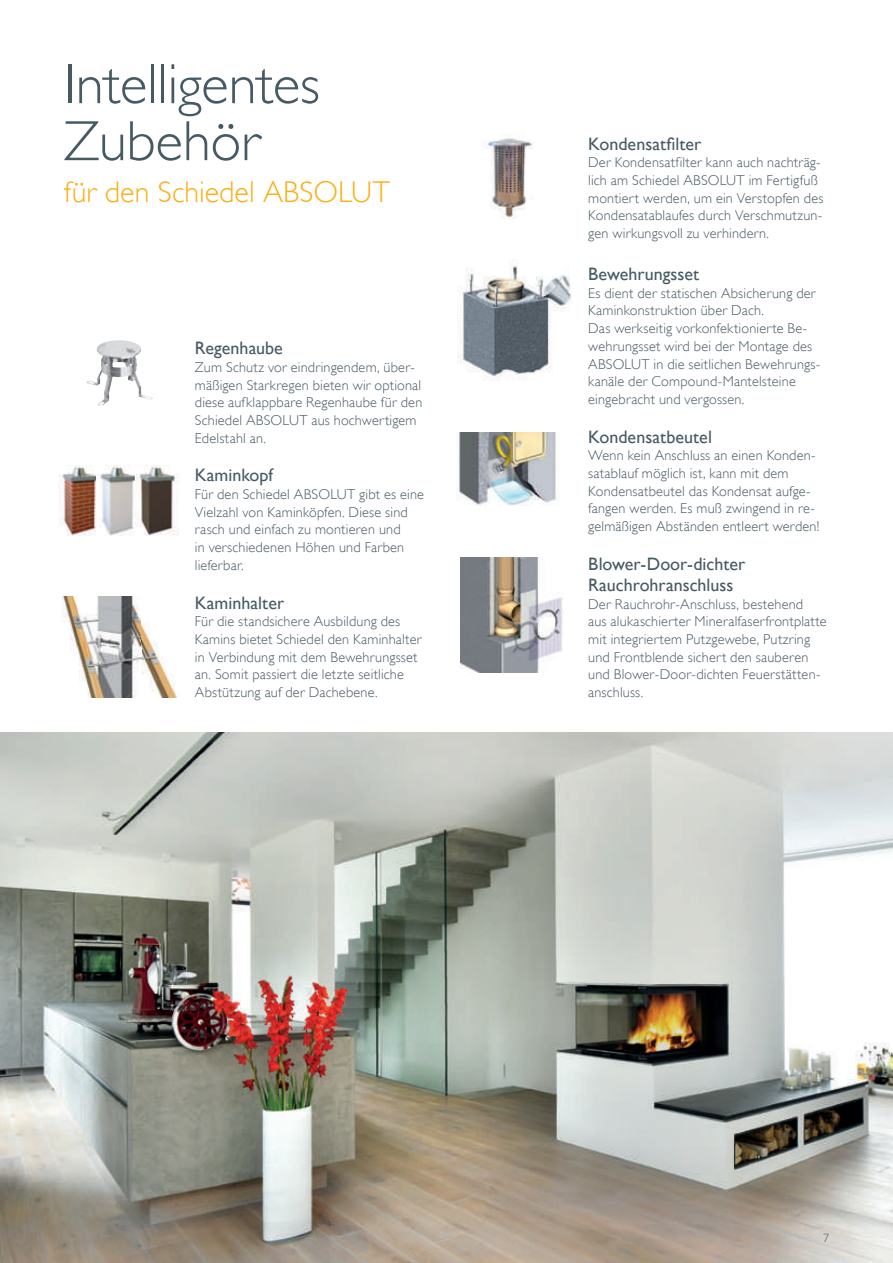
<style>
.page{position:relative;width:893px;height:1263px;background:#fff}
.page>*{position:absolute;margin:0;border:0;box-sizing:border-box;transform-origin:0 0}
.t1{font:300 57px/57px "Gill Alt One";letter-spacing:-.005em;color:#465a64}
.t2{font:300 30px "Gill Alt One";letter-spacing:.005em;color:#faaf18}
.t3{font:18px/21px "Gill Alt One";color:#465a64}
.t4{font:300 14.25px/17.7px "Gill Alt One";letter-spacing:.015em;color:#465a64}
.t5{font:300 12px "Gill Alt One";color:#465a64}
</style>
<div class="page">
<img style="left:0;top:732px;width:893px;height:531px">
<img style="left:61px;top:596px;width:116px;height:101px">
<img style="left:457px;top:432px;width:99px;height:74px">
<img style="left:457px;top:260px;width:115px;height:120px">
<img style="left:460px;top:558px;width:104px;height:115px">
<img style="left:87px;top:340px;width:31px;height:44px">
<img style="left:484px;top:138px;width:49px;height:81px">
<img style="left:59px;top:466px;width:37px;height:70px">
<img style="left:97px;top:466px;width:39px;height:70px">
<img style="left:136px;top:466px;width:41px;height:70px">
<h1 class="t1" style="left:64px;top:55px;width:258px">Intelligentes<br>Zubehör</h1>
<h2 class="t2" style="left:64px;top:175px;width:328px">für den Schiedel ABSOLUT</h2>
<p class="t3" style="left:195px;top:337px;width:90px">Regenhaube</p>
<p class="t4" style="left:195px;top:358px;width:229px">Zum Schutz vor eindringendem, über&shy;mäßigen Starkregen bieten wir optional diese aufklappbare Regenhaube für den Schiedel ABSOLUT aus hochwertigem Edelstahl an.</p>
<p class="t3" style="left:195px;top:465px;width:80px">Kaminkopf</p>
<p class="t4" style="left:195px;top:485px;width:231px">Für den Schiedel ABSOLUT gibt es eine<br>Vielzahl von Kaminköpfen. Diese sind rasch und einfach zu montieren und<br>in verschiedenen Höhen und Farben lieferbar.</p>
<p class="t3" style="left:195px;top:592px;width:91px">Kaminhalter</p>
<p class="t4" style="left:195px;top:613px;width:228px">Für die standsichere Ausbildung des Kamins bietet Schiedel den Kaminhalter in Verbindung mit dem Bewehrungsset an. Somit passiert die letzte seitliche Abstützung auf der Dachebene.</p>
<p class="t3" style="left:588px;top:133px;width:115px">Kondensatfilter</p>
<p class="t4" style="left:588px;top:154px;width:237px">Der Kondensatfilter kann auch nachträg&shy;lich am Schiedel ABSOLUT im Fertigfuß montiert werden, um ein Verstopfen des Kondensatablaufes durch Verschmutzun&shy;gen wirkungsvoll zu verhindern.</p>
<p class="t3" style="left:588px;top:263px;width:112px">Bewehrungsset</p>
<p class="t4" style="left:588px;top:284px;width:234px">Es dient der statischen Absicherung der Kaminkonstruktion über Dach.<br>Das werkseitig vorkonfektionierte Be&shy;wehrungsset wird bei der Montage des ABSOLUT in die seitlichen Bewehrungs&shy;kanäle der Compound-Mantelsteine eingebracht und vergossen.</p>
<p class="t3" style="left:588px;top:426px;width:125px">Kondensatbeutel</p>
<p class="t4" style="left:588px;top:447px;width:233px">Wenn kein Anschluss an einen Konden&shy;satablauf möglich ist, kann mit dem Kondensatbeutel das Kondensat aufge&shy;fangen werden. Es muß zwingend in re&shy;gelmäßigen Abständen entleert werden!</p>
<p class="t3" style="left:588px;top:553px;width:159px">Blower-Door-dichter<br>Rauchrohranschluss</p>
<p class="t4" style="left:588px;top:595px;width:240px">Der Rauchrohr-Anschluss, bestehend<br>aus alukaschierter Mineralfaserfrontplatte mit integriertem Putzgewebe, Putzring und Frontblende sichert den sauberen und Blower-Door-dichten Feuerstätten&shy;anschluss.</p>
<p class="t5" style="left:823px;top:1230px;width:7px">7</p>
</div>
